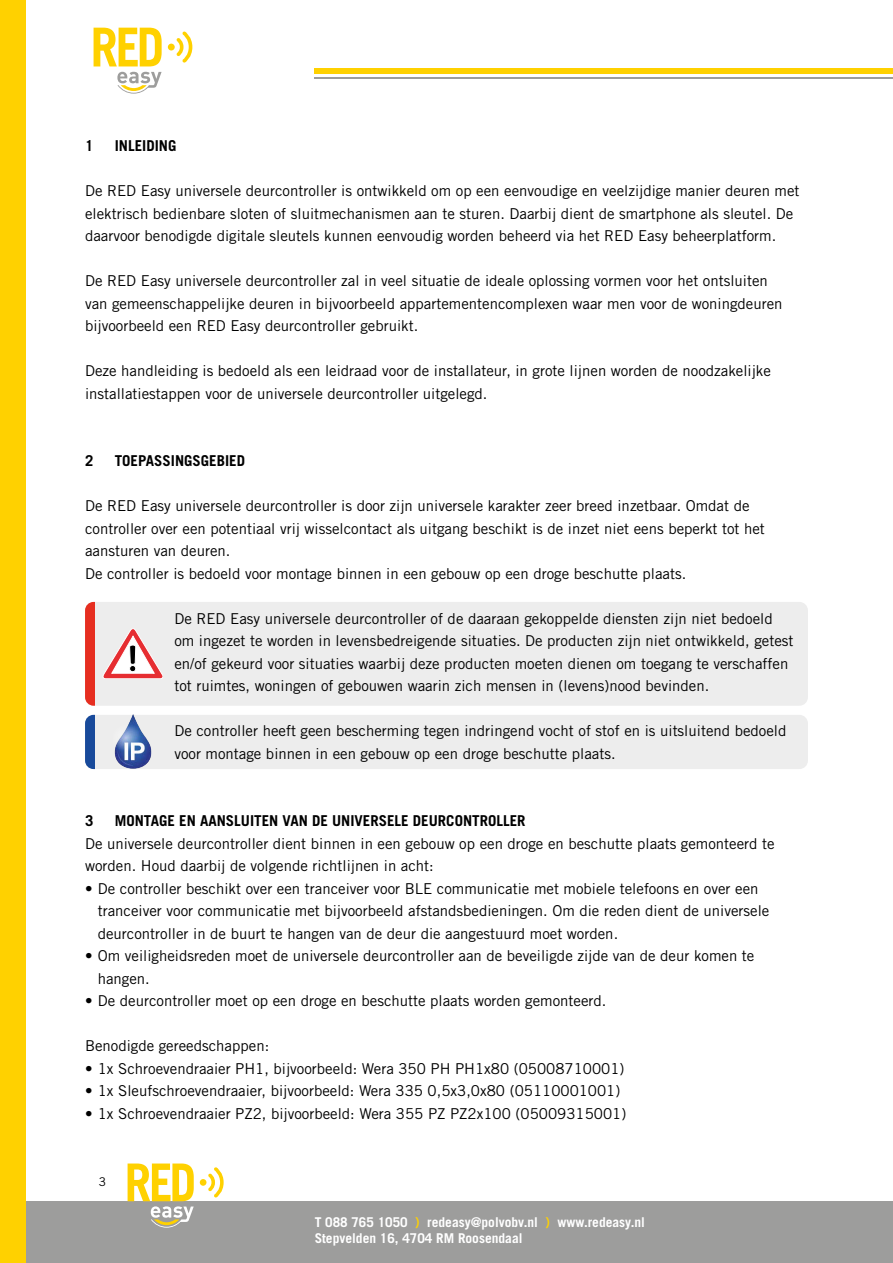
<style>
.page{position:relative;width:893px;height:1263px;background:#fff}
.page>*{position:absolute;margin:0;border:0;box-sizing:border-box;transform-origin:0 0}
.t1{font:15px/22.5px "Trade Gothic LT Std";color:#000}
.t2{font:700 15px "Trade Gothic LT Std";color:#000}
.t3{font:700 13.5px/16.2px "Trade Gothic LT Std";color:#fff}
.t4{font:12px "Trade Gothic LT Std";color:#000}
.s1{color:#ffd100}
</style>
<div class="page">
<div style="left:0;top:1201px;width:893px;height:62px;background:#9d9d9c"></div>
<hr style="left:315px;top:77px;width:578px;height:2px;background:#9d9d9c">
<div style="left:315px;top:68px;width:578px;height:6px;background:#ffd100"></div>
<div style="left:0;top:0;width:26px;height:1263px;background:#ffd100"></div>
<svg style="left:117px;top:72px;width:45px;height:22px"></svg>
<svg style="left:94px;top:28px;width:68px;height:38px"></svg>
<div style="left:168px;top:44px;width:7px;height:6px;background:#ffd100;border-radius:50%"></div>
<svg style="left:176px;top:31px;width:16px;height:32px"></svg>
<svg style="left:128px;top:1163px;width:66px;height:65px"></svg>
<div style="left:200px;top:1179px;width:6px;height:7px;background:#ffd100;border-radius:50%"></div>
<svg style="left:208px;top:1167px;width:16px;height:30px"></svg>
<div style="left:85px;top:715px;width:723px;height:54px;background:#ededed;border-radius:9px"></div>
<div style="left:85px;top:715px;width:9px;height:54px;background:#184a9b"></div>
<img style="left:114px;top:715px;width:38px;height:54px">
<div style="left:85px;top:602px;width:723px;height:104px;background:#ededed;border-radius:9px"></div>
<div style="left:85px;top:602px;width:9px;height:104px;background:#e62e20"></div>
<svg style="left:103px;top:628px;width:60px;height:51px"></svg>
<p class="t2" style="left:85px;top:137px;width:10px">1</p>
<p class="t2" style="left:115px;top:137px;width:63px">INLEIDING</p>
<p class="t1" style="left:85px;top:179px;width:716px">De RED Easy universele deurcontroller is ontwikkeld om op een eenvoudige en veelzijdige manier deuren met elektrisch bedienbare sloten of sluitmechanismen aan te sturen. Daarbij dient de smartphone als sleutel. De daarvoor benodigde digitale sleutels kunnen eenvoudig worden beheerd via het RED Easy beheerplatform.</p>
<p class="t1" style="left:85px;top:269px;width:699px">De RED Easy universele deurcontroller zal in veel situatie de ideale oplossing vormen voor het ontsluiten van gemeenschappelijke deuren in bijvoorbeeld appartementencomplexen waar men voor de woningdeuren bijvoorbeeld een RED Easy deurcontroller gebruikt.</p>
<p class="t1" style="left:85px;top:359px;width:687px">Deze handleiding is bedoeld als een leidraad voor de installateur, in grote lijnen worden de noodzakelijke installatiestappen voor de universele deurcontroller uitgelegd.</p>
<p class="t2" style="left:85px;top:452px;width:10px">2</p>
<p class="t2" style="left:115px;top:452px;width:132px">TOEPASSINGSGEBIED</p>
<p class="t1" style="left:85px;top:494px;width:681px">De RED Easy universele deurcontroller is door zijn universele karakter zeer breed inzetbaar. Omdat de controller over een potentiaal vrij wisselcontact als uitgang beschikt is de inzet niet eens beperkt tot het aansturen van deuren.<br>De controller is bedoeld voor montage binnen in een gebouw op een droge beschutte plaats.</p>
<p class="t1" style="left:174px;top:607px;width:621px">De RED Easy universele deurcontroller of de daaraan gekoppelde diensten zijn niet bedoeld om ingezet te worden in levensbedreigende situaties. De producten zijn niet ontwikkeld, getest en/of gekeurd voor situaties waarbij deze producten moeten dienen om toegang te verschaffen tot ruimtes, woningen of gebouwen waarin zich mensen in (levens)nood bevinden.</p>
<p class="t1" style="left:174px;top:719px;width:614px">De controller heeft geen bescherming tegen indringend vocht of stof en is uitsluitend bedoeld voor montage binnen in een gebouw op een droge beschutte plaats.</p>
<p class="t2" style="left:85px;top:812px;width:10px">3</p>
<p class="t2" style="left:115px;top:812px;width:412px">MONTAGE EN AANSLUITEN VAN DE UNIVERSELE DEURCONTROLLER</p>
<p class="t1" style="left:85px;top:832px;width:691px">De universele deurcontroller dient binnen in een gebouw op een droge en beschutte plaats gemonteerd te worden. Houd daarbij de volgende richtlijnen in acht:</p>
<p class="t1" style="left:98px;top:877px;width:673px;text-indent:-13px">• De controller beschikt over een tranceiver voor BLE communicatie met mobiele telefoons en over een tranceiver voor communicatie met bijvoorbeeld afstandsbedieningen. Om die reden dient de universele deurcontroller in de buurt te hangen van de deur die aangestuurd moet worden.</p>
<p class="t1" style="left:98px;top:944px;width:658px;text-indent:-13px">• Om veiligheidsreden moet de universele deurcontroller aan de beveiligde zijde van de deur komen te hangen.</p>
<p class="t1" style="left:85px;top:989px;width:523px">• De deurcontroller moet op een droge en beschutte plaats worden gemonteerd.</p>
<p class="t1" style="left:85px;top:1034px;width:186px">Benodigde gereedschappen:</p>
<p class="t1" style="left:85px;top:1057px;width:541px">• 1x Schroevendraaier PH1, bijvoorbeeld: Wera 350 PH PH1x80 (05008710001)</p>
<p class="t1" style="left:85px;top:1079px;width:537px">• 1x Sleufschroevendraaier, bijvoorbeeld: Wera 335 0,5x3,0x80 (05110001001)</p>
<p class="t1" style="left:85px;top:1102px;width:543px">• 1x Schroevendraaier PZ2, bijvoorbeeld: Wera 355 PZ PZ2x100 (05009315001)</p>
<p class="t4" style="left:99px;top:1175px;width:9px">3</p>
<p class="t3" style="left:315px;top:1214px;width:332px">T 088 765 1050 <span class="s1">)</span> redeasy@polvobv.nl <span class="s1">)</span> www.redeasy.nl<br>Stepvelden 16, 4704 RM Roosendaal</p>
</div>
